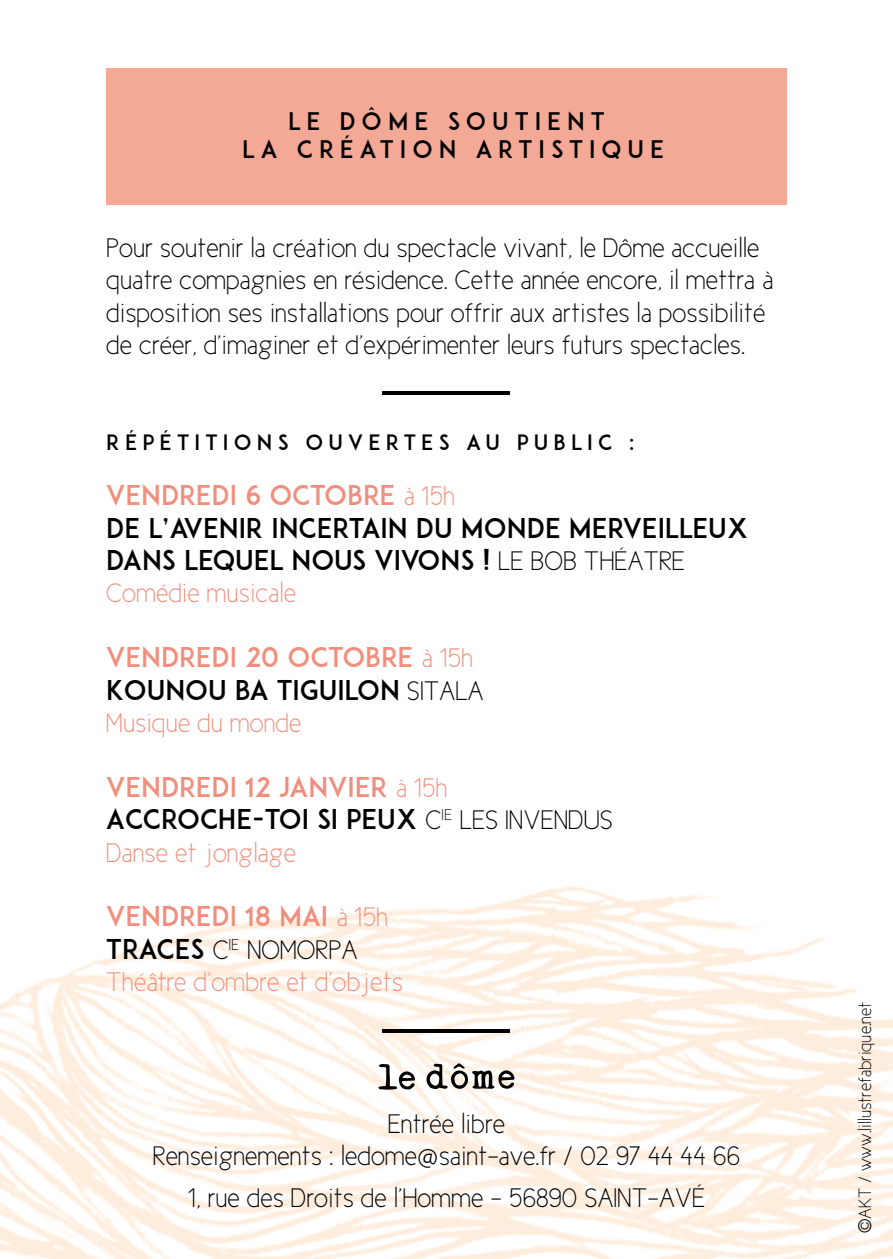
<style>
.page{position:relative;width:893px;height:1259px;background:#fff}
.page>*{position:absolute;margin:0;border:0;box-sizing:border-box;transform-origin:0 0}
.t1{font:27px/32.4px "New Cicle Fina";color:#000;text-align:center}
.t2{font:27px/32.4px "ADAM.CGPRO";color:#000}
.t3{font:27px/32.4px "New Cicle Fina";color:#f08f7d}
.t4{font:27px/32.4px "ADAM.CGPRO";color:#f08f7d}
.t5{font:24px/28.8px "ADAM.CGPRO";letter-spacing:.25em;color:#000;text-align:center}
.t6{font:21px "ADAM.CGPRO";letter-spacing:.25em;color:#000}
.t7{font:18px "New Cicle Fina";color:#000}
.s1{color:#f08f7d}
.s2{font-family:"New Cicle Fina";color:#f08f7d}
.s3{font-family:"New Cicle Fina"}
.s4{color:#000}
.s5{font-family:"New Cicle Fina";color:#000}
.s6{font-family:"ADAM.CGPRO";color:#000}
.s7{font-family:"Avenir";font-weight:300}
</style>
<div class="page">
<img style="left:0;top:886px;width:893px;height:373px">
<svg style="left:378px;top:1064px;width:37px;height:25px"></svg>
<svg style="left:426px;top:1063px;width:88px;height:26px"></svg>
<div style="left:106px;top:68px;width:681px;height:136px;background:#f4a896"></div>
<hr style="left:383px;top:391px;width:127px;height:3px;background:#000">
<hr style="left:383px;top:1029px;width:127px;height:3px;background:#000">
<p class="t5" style="left:242px;top:106px;width:424px">LE DÔME SOUTIENT<br>LA CRÉATION ARTISTIQUE</p>
<p class="t1" style="left:106px;top:232px;width:668px;text-align:left">Pour soutenir la création du spectacle vivant, le Dôme accueille quatre compagnies en résidence. Cette année encore, il mettra à disposition ses installations pour offrir aux artistes la possibilité de créer, d’imaginer et d’expérimenter leurs futurs spectacles.</p>
<p class="t6" style="left:106px;top:429px;width:530px">RÉPÉTITIONS OUVERTES AU PUBLIC :</p>
<p class="t2" style="left:106px;top:479px;width:644px"><span class="s1">VENDREDI 6 OCTOBRE</span> <span class="s2">à 15h<br></span>DE L’AVENIR INCERTAIN DU MONDE MERVEILLEUX<br>DANS LEQUEL NOUS VIVONS ! <span class="s3">Le Bob théâtre</span></p>
<p class="t3" style="left:106px;top:577px;width:191px">Comédie musicale</p>
<p class="t4" style="left:106px;top:641px;width:379px">VENDREDI 20 OCTOBRE <span class="s3">à 15h<br></span><span class="s4">KOUNOU BA TIGUILON</span> <span class="s5">Sitala</span></p>
<p class="t3" style="left:106px;top:707px;width:197px">Musique du monde</p>
<p class="t2" style="left:106px;top:770px;width:506px"><span class="s1">VENDREDI 12 JANVIER</span> <span class="s2">à 15h<br></span>ACCROCHE-TOI SI PEUX <span class="s3">C</span><sup>ie</sup> <span class="s3">Les invendus</span></p>
<p class="t3" style="left:106px;top:836px;width:191px">Danse et jonglage</p>
<p class="t4" style="left:106px;top:900px;width:284px">VENDREDI 18 MAI <span class="s3">à 15h</span></p>
<p class="t3" style="left:106px;top:933px;width:298px"><span class="s6">TRACES</span> <span class="s4">C</span><sup>ie</sup> <span class="s4">Nomorpa<br></span>Théâtre d’ombre et d’objets</p>
<p class="t1" style="left:153px;top:1107px;width:589px">Entrée libre<br>Renseignements : ledome@saint-ave.fr / 02 97 44 44 66</p>
<p class="t1" style="left:188px;top:1182px;width:519px">1, rue des Droits de l’Homme - 56890 Saint-avé</p>
<p class="t7" style="left:855px;top:1233px;width:233px;rotate:-90deg"><span class="s7">©</span>AKT / www.lillustrefabrique.net</p>
</div>
